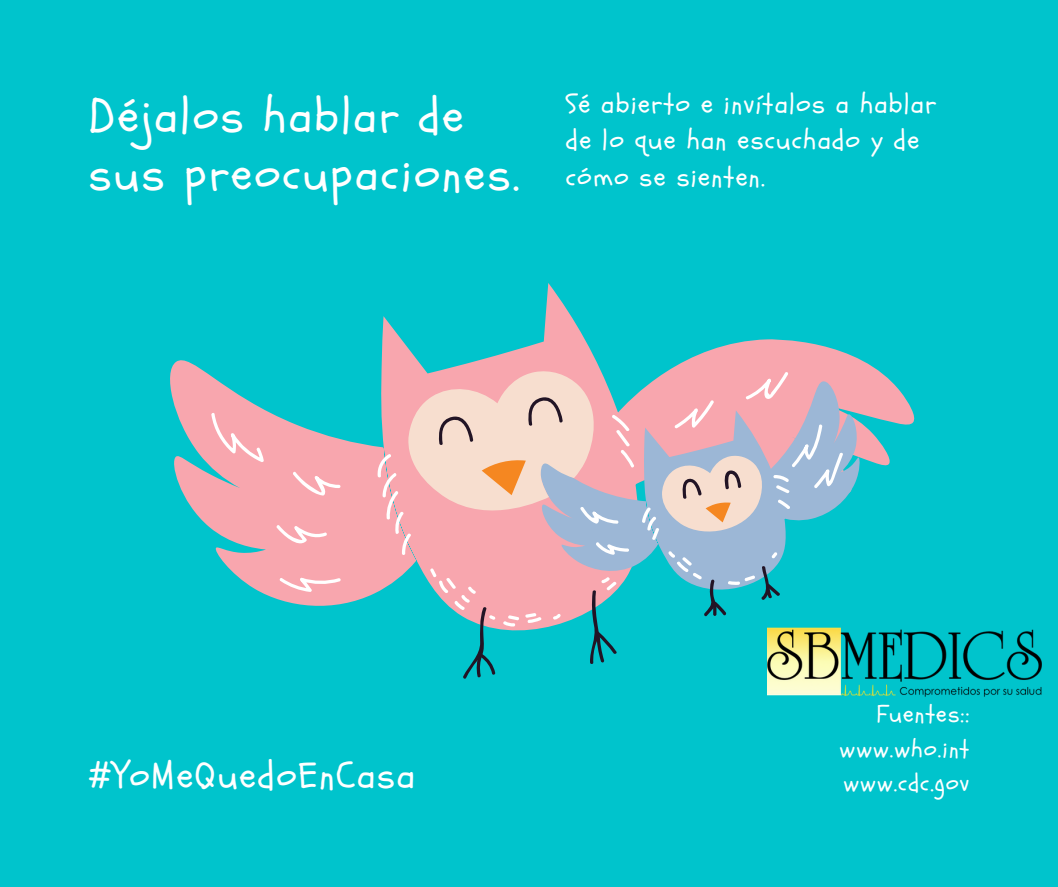
<style>
.page{position:relative;width:1058px;height:887px;background:#fff}
.page>*{position:absolute;margin:0;border:0;box-sizing:border-box;transform-origin:0 0}
.t1{font:48px/57.3px "Schoolbell";letter-spacing:.05em;color:#fff}
.t2{font:37.5px "Schoolbell";letter-spacing:.05em;color:#fff}
.t3{font:27px/36.3px "Schoolbell";letter-spacing:.05em;color:#fff}
.t4{font:24px "Schoolbell";letter-spacing:.05em;color:#fff}
</style>
<div class="page">
<div style="left:0;top:0;width:1058px;height:886px;background:#00c4cc"></div>
<svg style="left:170px;top:283px;width:744px;height:323px"></svg>
<svg style="left:843px;top:381px;width:17px;height:216px"></svg>
<svg style="left:407px;top:369px;width:358px;height:170px;background:#e9b7b8"></svg>
<svg style="left:377px;top:453px;width:35px;height:102px;background:#f5b0b7"></svg>
<svg style="left:211px;top:412px;width:53px;height:50px;background:#f8b2b9"></svg>
<svg style="left:292px;top:470px;width:48px;height:26px"></svg>
<svg style="left:275px;top:524px;width:53px;height:25px"></svg>
<svg style="left:279px;top:577px;width:62px;height:15px"></svg>
<svg style="left:429px;top:372px;width:414px;height:306px"></svg>
<img style="left:767px;top:605px;width:274px;height:92px">
<p class="t1" style="left:89px;top:89px;width:432px">Déjalos hablar de sus preocupaciones.</p>
<p class="t3" style="left:566px;top:86px;width:372px">Sé abierto e invítalos a hablar de lo que han escuchado y de cómo se sienten.</p>
<p class="t2" style="left:89px;top:750px;width:328px">#YoMeQuedoEnCasa</p>
<p class="t4" style="left:877px;top:698px;width:94px">Fuentes::</p>
<p class="t4" style="left:839px;top:732px;width:131px">www.who.int</p>
<p class="t4" style="left:843px;top:767px;width:127px">www.cdc.gov</p>
</div>
